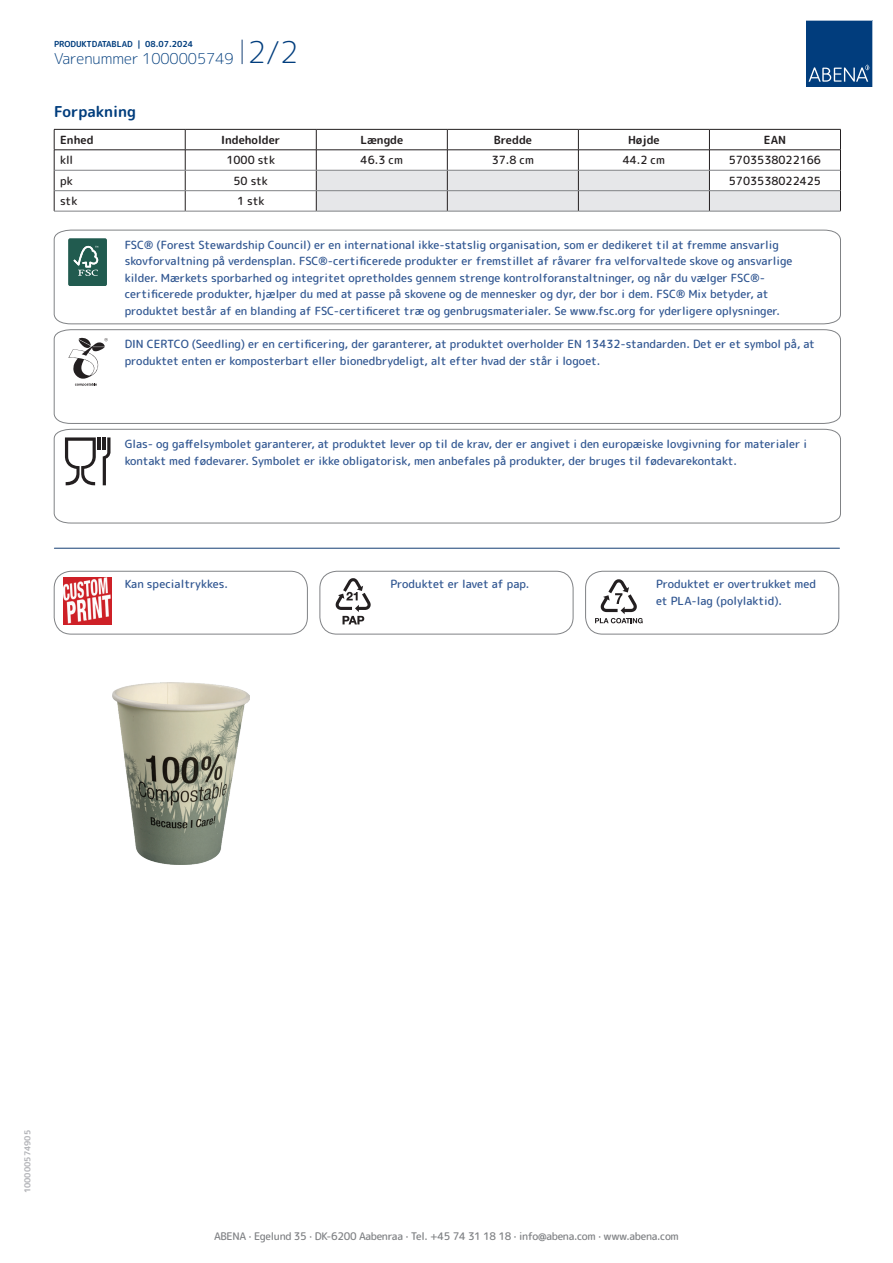
<style>
.page{position:relative;width:893px;height:1263px;background:#fff}
.page>*{position:absolute;margin:0;border:0;box-sizing:border-box;transform-origin:0 0}
.t1{font:300 15px "Rounded Mplus 1 c";color:#013d7d}
.t2{font:700 15px "Rounded Mplus 1 c";color:#013d7d}
.t3{font:500 11.25px/16.5px "Rounded Mplus 1 c";color:#305691}
.t4{font:500 11.25px "Rounded Mplus 1 c";color:#231f20}
.t5{font:700 11.25px "Rounded Mplus 1 c";color:#231f20}
.t6{font:500 10.5px "Rounded Mplus 1 c";letter-spacing:-.03em;color:#808285}
.t7{font:700 8.25px "Rounded Mplus 1 c";color:#013d7d}
.t8{font:700 8.25px "Rounded Mplus 1 c";color:#b2b3b7}
.s1{font-size:30px}
</style>
<div class="page">
<svg style="left:242px;top:40px;width:1px;height:24px"></svg>
<svg style="left:806px;top:20px;width:67px;height:67px;background:#144b86"></svg>
<hr style="left:54px;top:129px;width:131px;height:1px;background:#231f20">
<hr style="left:185px;top:129px;width:131px;height:1px;background:#231f20">
<hr style="left:316px;top:129px;width:131px;height:1px;background:#231f20">
<hr style="left:447px;top:129px;width:131px;height:1px;background:#231f20">
<hr style="left:578px;top:129px;width:131px;height:1px;background:#231f20">
<hr style="left:709px;top:129px;width:132px;height:1px;background:#231f20">
<hr style="left:54px;top:150px;width:131px;height:1px;background:#231f20">
<hr style="left:185px;top:150px;width:131px;height:1px;background:#231f20">
<svg style="left:54px;top:130px;width:1px;height:81px"></svg>
<svg style="left:185px;top:130px;width:1px;height:81px"></svg>
<svg style="left:316px;top:130px;width:525px;height:81px"></svg>
<hr style="left:54px;top:170px;width:131px;height:1px;background:#808285">
<hr style="left:185px;top:170px;width:131px;height:1px;background:#808285">
<hr style="left:316px;top:170px;width:131px;height:1px;background:#808285">
<hr style="left:447px;top:170px;width:131px;height:1px;background:#808285">
<hr style="left:578px;top:170px;width:131px;height:1px;background:#808285">
<hr style="left:709px;top:170px;width:131px;height:1px;background:#808285">
<hr style="left:54px;top:190px;width:131px;height:1px;background:#808285">
<hr style="left:185px;top:190px;width:131px;height:1px;background:#808285">
<hr style="left:316px;top:190px;width:131px;height:1px;background:#808285">
<hr style="left:447px;top:190px;width:131px;height:1px;background:#808285">
<hr style="left:578px;top:190px;width:131px;height:1px;background:#808285">
<hr style="left:709px;top:190px;width:131px;height:1px;background:#808285">
<hr style="left:54px;top:211px;width:131px;height:1px;background:#808285">
<hr style="left:185px;top:211px;width:131px;height:1px;background:#808285">
<hr style="left:316px;top:211px;width:131px;height:1px;background:#808285">
<hr style="left:447px;top:211px;width:131px;height:1px;background:#808285">
<hr style="left:578px;top:211px;width:131px;height:1px;background:#808285">
<hr style="left:709px;top:211px;width:132px;height:1px;background:#808285">
<svg style="left:54px;top:230px;width:787px;height:94px"></svg>
<svg style="left:54px;top:329px;width:787px;height:95px"></svg>
<svg style="left:54px;top:429px;width:787px;height:94px"></svg>
<hr style="left:54px;top:548px;width:785px;height:1px;background:#153f74">
<img style="left:64px;top:578px;width:47px;height:47px">
<div style="left:54px;top:571px;width:254px;height:63px;border:1px solid #808285;border-radius:17px"></div>
<svg style="left:336px;top:578px;width:35px;height:46px"></svg>
<div style="left:320px;top:571px;width:253px;height:63px;border:1px solid #808285;border-radius:17px"></div>
<svg style="left:595px;top:579px;width:48px;height:44px"></svg>
<div style="left:585px;top:571px;width:254px;height:63px;border:1px solid #808285;border-radius:17px"></div>
<img style="left:112px;top:682px;width:137px;height:183px">
<p class="t7" style="left:54px;top:38px;width:141px">PRODUKTDATABLAD | 08.07.2024</p>
<h1 class="t1" style="left:54px;top:48px;width:246px">Varenummer 1000005749 <span class="s1">2/2</span></h1>
<h1 class="t2" style="left:54px;top:101px;width:84px">Forpakning</h1>
<p class="t5" style="left:60px;top:132px;width:35px">Enhed</p>
<p class="t5" style="left:221px;top:132px;width:61px">Indeholder</p>
<p class="t5" style="left:360px;top:132px;width:44px">Længde</p>
<p class="t5" style="left:494px;top:132px;width:40px">Bredde</p>
<p class="t5" style="left:628px;top:132px;width:33px">Højde</p>
<p class="t5" style="left:764px;top:132px;width:24px">EAN</p>
<p class="t4" style="left:60px;top:152px;width:15px">kll</p>
<p class="t4" style="left:226px;top:152px;width:50px">1000 stk</p>
<p class="t4" style="left:361px;top:152px;width:44px">46.3 cm</p>
<p class="t4" style="left:492px;top:152px;width:44px">37.8 cm</p>
<p class="t4" style="left:623px;top:152px;width:44px">44.2 cm</p>
<p class="t4" style="left:729px;top:152px;width:94px">5703538022166</p>
<p class="t4" style="left:60px;top:173px;width:14px">pk</p>
<p class="t4" style="left:233px;top:173px;width:36px">50 stk</p>
<p class="t4" style="left:729px;top:173px;width:94px">5703538022425</p>
<p class="t4" style="left:60px;top:193px;width:19px">stk</p>
<p class="t4" style="left:237px;top:193px;width:29px">1 stk</p>
<p class="t3" style="left:125px;top:236px;width:669px">FSC® (Forest Stewardship Council) er en international ikke-statslig organisation, som er dedikeret til at fremme ansvarlig skovforvaltning på verdensplan. FSC®-certificerede produkter er fremstillet af råvarer fra velforvaltede skove og ansvarlige kilder. Mærkets sporbarhed og integritet opretholdes gennem strenge kontrolforanstaltninger, og når du vælger FSC®- certificerede produkter, hjælper du med at passe på skovene og de mennesker og dyr, der bor i dem. FSC® Mix betyder, at produktet består af en blanding af FSC-certificeret træ og genbrugsmaterialer. Se www.fsc.org for yderligere oplysninger.</p>
<p class="t3" style="left:125px;top:336px;width:692px">DIN CERTCO (Seedling) er en certificering, der garanterer, at produktet overholder EN 13432-standarden. Det er et symbol på, at produktet enten er komposterbart eller bionedbrydeligt, alt efter hvad der står i logoet.</p>
<p class="t3" style="left:125px;top:436px;width:684px">Glas- og gaffelsymbolet garanterer, at produktet lever op til de krav, der er angivet i den europæiske lovgivning for materialer i kontakt med fødevarer. Symbolet er ikke obligatorisk, men anbefales på produkter, der bruges til fødevarekontakt.</p>
<p class="t3" style="left:125px;top:576px;width:105px">Kan specialtrykkes.</p>
<p class="t3" style="left:390px;top:576px;width:141px">Produktet er lavet af pap.</p>
<p class="t3" style="left:656px;top:576px;width:162px">Produktet er overtrukket med et PLA-lag (polylaktid).</p>
<p class="t8" style="left:22px;top:1193px;width:65px;rotate:-90deg">100000574905</p>
<p class="t6" style="left:214px;top:1229px;width:466px">ABENA · Egelund 35 · DK-6200 Aabenraa · Tel. +45 74 31 18 18 · info@abena.com · www.abena.com</p>
</div>
